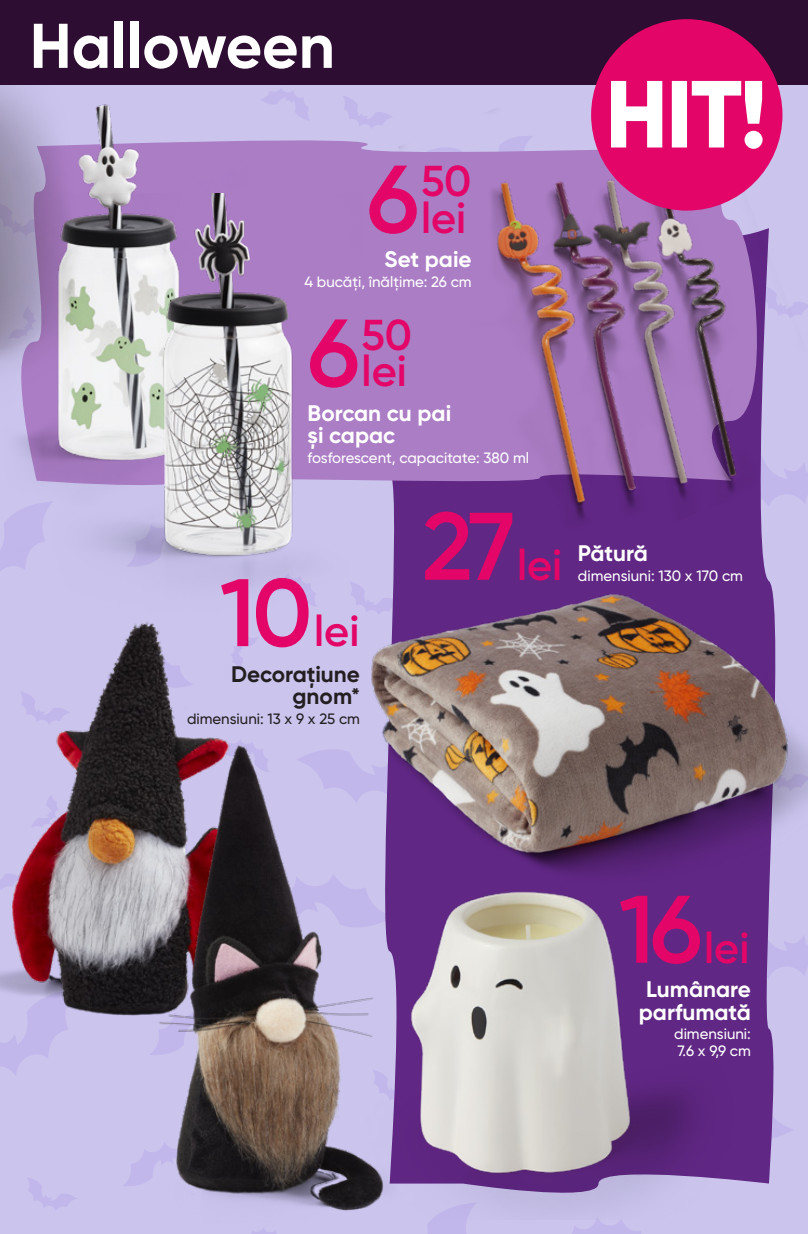
<style>
.page{position:relative;width:808px;height:1234px;background:#fff}
.page>*{position:absolute;margin:0;border:0;box-sizing:border-box;transform-origin:0 0}
.t1{font:700 63px "Gilroy";color:#fff}
.t2{font:600 43.2px/36.8px "Gilroy";color:#e30567;text-align:right}
.t3{font:700 22.5px/22.5px "Gilroy";color:#fff;text-align:center}
.t4{font:700 22.5px/22.5px "Gilroy";color:#231f20;text-align:right}
.t5{font:500 15px/16.8px "Gilroy";color:#fff}
.t6{font:500 15px "Gilroy";color:#231f20}
.s1{font-size:95.7px}
</style>
<div class="page">
<div style="left:0;top:0;width:808px;height:1233px;background:#cbc5ee"></div>
<svg style="left:260px;top:88px;width:50px;height:33px"></svg>
<svg style="left:343px;top:96px;width:49px;height:32px"></svg>
<svg style="left:787px;top:941px;width:21px;height:35px"></svg>
<svg style="left:28px;top:1178px;width:49px;height:32px"></svg>
<svg style="left:0;top:1055px;width:48px;height:20px"></svg>
<svg style="left:124px;top:1160px;width:16px;height:25px"></svg>
<svg style="left:448px;top:1218px;width:19px;height:15px"></svg>
<svg style="left:573px;top:1218px;width:68px;height:15px"></svg>
<div style="left:247px;top:140px;width:149px;height:350px;background:#ab7dc5"></div>
<img style="left:364px;top:549px;width:444px;height:392px">
<img style="left:0;top:568px;width:193px;height:487px">
<img style="left:140px;top:719px;width:308px;height:514px">
<img style="left:330px;top:823px;width:431px;height:395px">
<img style="left:396px;top:85px;width:412px;height:481px">
<img style="left:44px;top:193px;width:320px;height:486px">
<img style="left:0;top:85px;width:185px;height:471px">
<div style="left:0;top:0;width:808px;height:85px;background:#2d0d31"></div>
<div style="left:591px;top:19px;width:191px;height:191px;background:#e30567;border-radius:50%"></div>
<svg style="left:606px;top:81px;width:158px;height:120px"></svg>
<h1 class="t1" style="left:30px;top:6px;width:307px">Halloween</h1>
<h2 class="t2" style="left:367px;top:162px;width:106px"><span class="s1">6</span>50 lei</h2>
<h3 class="t3" style="left:384px;top:248px;width:89px">Set paie</h3>
<p class="t5" style="left:304px;top:273px;width:169px">4 bucăți, înălțime: 26 cm</p>
<h2 class="t2" style="left:308px;top:316px;width:106px"><span class="s1">6</span>50 lei</h2>
<h3 class="t3" style="left:308px;top:401px;width:145px;text-align:left">Borcan cu pai și capac</h3>
<p class="t5" style="left:308px;top:449px;width:223px">fosforescent, capacitate: 380 ml</p>
<h2 class="t2" style="left:220px;top:612px;width:141px"><span class="s1">10</span>lei</h2>
<h3 class="t4" style="left:231px;top:662px;width:130px">Decorațiune gnom*</h3>
<p class="t6" style="left:187px;top:709px;width:174px">dimensiuni: 13 x 9 x 25 cm</p>
<h2 class="t2" style="left:422px;top:546px;width:142px"><span class="s1">27</span>lei</h2>
<h3 class="t3" style="left:578px;top:541px;width:71px">Pătură</h3>
<p class="t5" style="left:578px;top:566px;width:167px">dimensiuni: 130 x 170 cm</p>
<h2 class="t2" style="left:619px;top:928px;width:132px"><span class="s1">16</span>lei</h2>
<h3 class="t3" style="left:639px;top:977px;width:114px">Lumânare parfumată</h3>
<p class="t5" style="left:674px;top:1025px;width:78px">dimensiuni:<br>7.6 x 9,9 cm</p>
</div>
